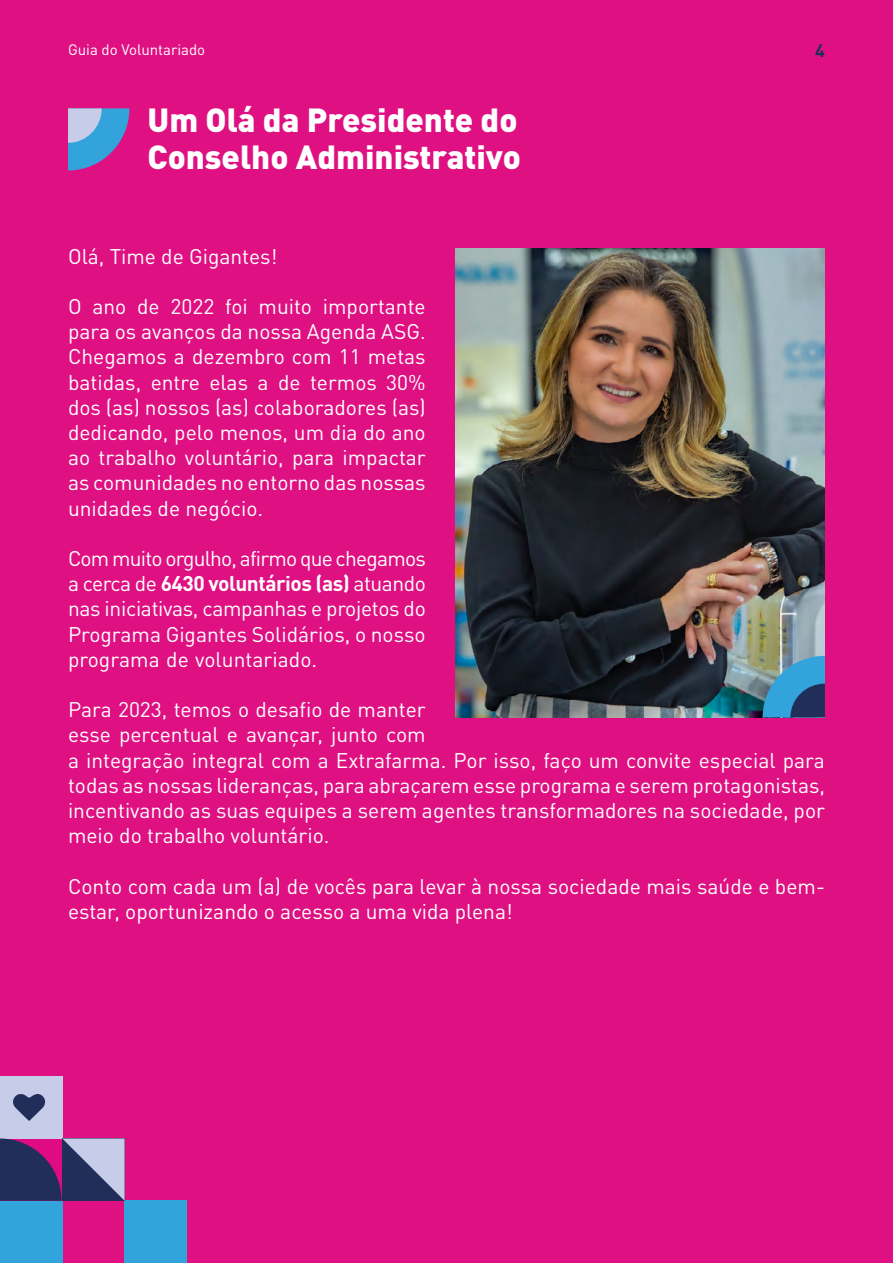
<style>
.page{position:relative;width:893px;height:1263px;background:#df1182}
.page>*{position:absolute;margin:0;border:0;box-sizing:border-box;transform-origin:0 0}
.t1{font:900 33px/37.5px "DIN Pro";color:#fff}
.t2{font:21px/25.2px "DIN Pro";color:#fff;text-align:justify}
.t3{font:700 18px "DIN Pro";color:#212e59}
.t4{font:15px "DIN Pro";color:#fff}
.s1{font-weight:700}
</style>
<div class="page">
<svg style="left:68px;top:108px;width:61px;height:62px"></svg>
<img style="left:455px;top:249px;width:370px;height:468px">
<div style="left:0;top:1201px;width:62px;height:62px;background:#33a3db"></div>
<div style="left:125px;top:1201px;width:62px;height:62px;background:#33a3db"></div>
<div style="left:0;top:1076px;width:62px;height:62px;background:#c7cce8"></div>
<svg style="left:13px;top:1094px;width:32px;height:27px"></svg>
<svg style="left:0;top:1138px;width:125px;height:63px;background:#5f5281"></svg>
<svg style="left:763px;top:656px;width:62px;height:61px;background:#4084ab"></svg>
<p class="t4" style="left:68px;top:38px;width:139px">Guia do Voluntariado</p>
<p class="t3" style="left:815px;top:36px;width:11px">4</p>
<h1 class="t1" style="left:148px;top:97px;width:375px">Um Olá da Presidente do<br>Conselho Administrativo</h1>
<p class="t2" style="left:68px;top:241px;width:211px">Olá, Time de Gigantes!</p>
<p class="t2" style="left:68px;top:292px;width:359px">O ano de 2022 foi muito importante para os avanços da nossa Agenda ASG.<br>Chegamos a dezembro com 11 metas batidas, entre elas a de termos 30% dos (as) nossos (as) colaboradores (as) dedicando, pelo menos, um dia do ano ao trabalho voluntário, para impactar as comunidades no entorno das nossas unidades de negócio.</p>
<p class="t2" style="left:68px;top:544px;width:359px">Com muito orgulho, afirmo que chegamos a cerca de <span class="s1">6430 voluntários (as)</span> atuando nas iniciativas, campanhas e projetos do Programa Gigantes Solidários, o nosso programa de voluntariado.</p>
<p class="t2" style="left:68px;top:695px;width:758px;text-align:left">Para 2023, temos o desafio de manter<br>esse percentual e avançar, junto com<br>a integração integral com a Extrafarma. Por isso, faço um convite especial para todas as nossas lideranças, para abraçarem esse programa e serem protagonistas, incentivando as suas equipes a serem agentes transformadores na sociedade, por meio do trabalho voluntário.</p>
<p class="t2" style="left:68px;top:871px;width:758px">Conto com cada um (a) de vocês para levar à nossa sociedade mais saúde e bem&shy;estar, oportunizando o acesso a uma vida plena!</p>
</div>
